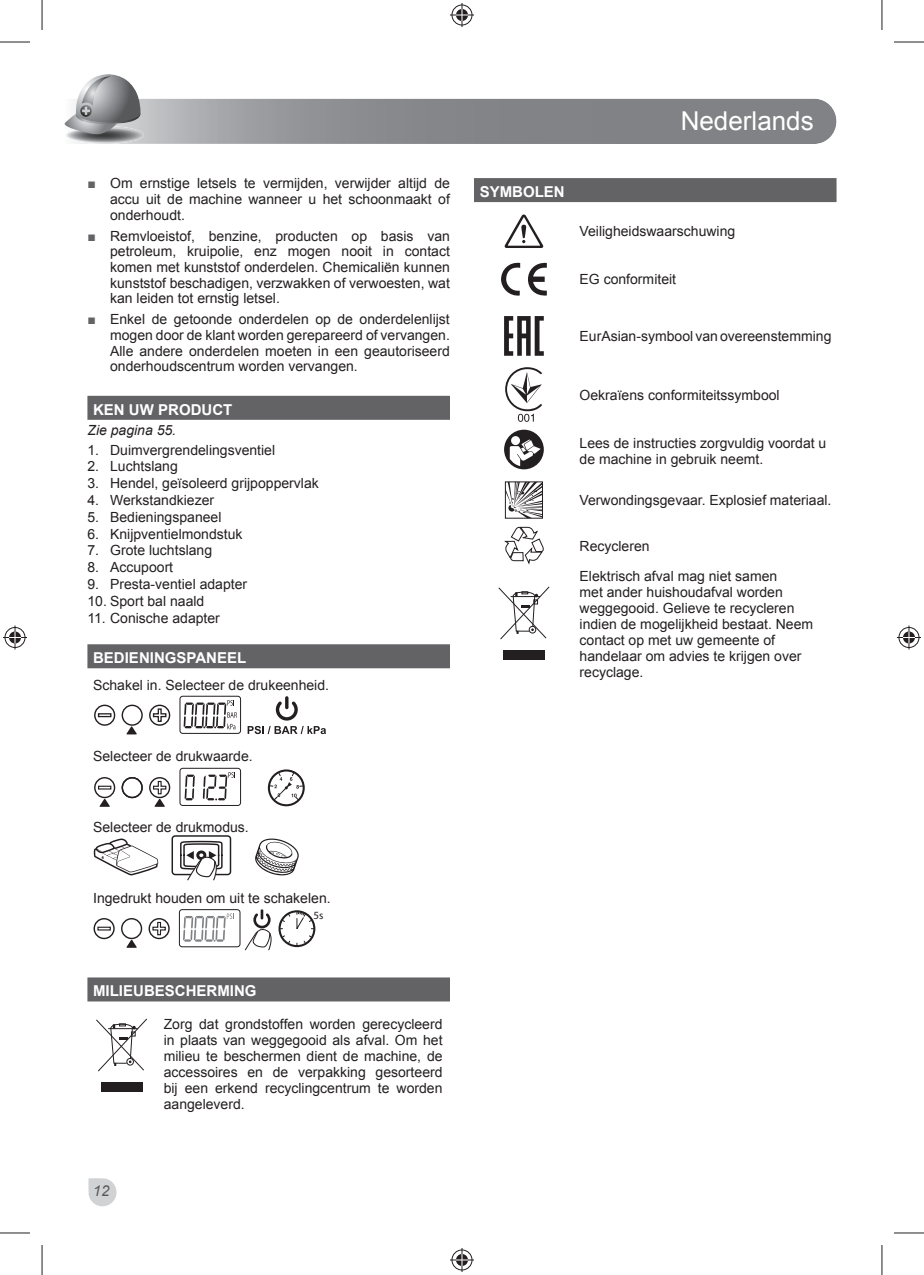
<style>
.page{position:relative;width:924px;height:1275px;background:#fff}
.page>*{position:absolute;margin:0;border:0;box-sizing:border-box;transform-origin:0 0}
.t1{font:26px "Arial";color:#fff}
.t2{font:700 15px "Arial";color:#fff}
.t3{font:italic 15px "Arial";color:#57585a}
.t4{font:14px/16px "Arial";color:#231f20;text-align:justify}
.t5{font:italic 14px "Arial";color:#231f20}
.t6{font:700 11px "Futura BT";color:#231f20}
</style>
<div class="page">
<img style="left:64px;top:126px;width:80px;height:18px;border-radius:50%">
<svg style="left:64px;top:74px;width:76px;height:62px"></svg>
<svg style="left:88px;top:1091px;width:31px;height:116px"></svg>
<div style="left:87px;top:396px;width:363px;height:24px;background:#636366"></div>
<div style="left:87px;top:644px;width:363px;height:24px;background:#636366"></div>
<div style="left:87px;top:977px;width:363px;height:24px;background:#636366"></div>
<svg style="left:247px;top:726px;width:79px;height:8px"></svg>
<svg style="left:276px;top:696px;width:21px;height:24px"></svg>
<div style="left:94px;top:704px;width:21px;height:22px;border:1px solid #231f20;border-radius:50%"></div>
<div style="left:121px;top:704px;width:22px;height:22px;border:1px solid #231f20;border-radius:50%"></div>
<div style="left:98px;top:713px;width:13px;height:4px;border:1px solid #231f20"></div>
<div style="left:149px;top:704px;width:21px;height:22px;border:1px solid #231f20;border-radius:50%"></div>
<svg style="left:152px;top:708px;width:15px;height:14px"></svg>
<svg style="left:126px;top:726px;width:11px;height:8px"></svg>
<div style="left:179px;top:695px;width:62px;height:39px;border:1px solid #231f20;border-radius:3px"></div>
<svg style="left:183px;top:700px;width:54px;height:29px"></svg>
<svg style="left:268px;top:769px;width:36px;height:37px"></svg>
<svg style="left:99px;top:798px;width:11px;height:9px"></svg>
<div style="left:94px;top:777px;width:21px;height:21px;border:1px solid #231f20;border-radius:50%"></div>
<div style="left:121px;top:777px;width:22px;height:21px;border:1px solid #231f20;border-radius:50%"></div>
<div style="left:98px;top:785px;width:13px;height:4px;border:1px solid #231f20"></div>
<div style="left:149px;top:777px;width:21px;height:21px;border:1px solid #231f20;border-radius:50%"></div>
<svg style="left:152px;top:780px;width:15px;height:27px"></svg>
<div style="left:179px;top:768px;width:62px;height:38px;border:1px solid #231f20;border-radius:3px"></div>
<svg style="left:184px;top:774px;width:11px;height:26px"></svg>
<svg style="left:203px;top:772px;width:32px;height:28px"></svg>
<svg style="left:93px;top:838px;width:65px;height:37px"></svg>
<svg style="left:255px;top:838px;width:44px;height:38px"></svg>
<div style="left:171px;top:835px;width:60px;height:40px;border:1px solid #231f20;border-radius:3px"></div>
<svg style="left:179px;top:840px;width:44px;height:40px"></svg>
<svg style="left:244px;top:909px;width:28px;height:42px"></svg>
<svg style="left:278px;top:910px;width:37px;height:37px"></svg>
<svg style="left:126px;top:939px;width:11px;height:8px"></svg>
<div style="left:93px;top:918px;width:22px;height:21px;border:1px solid #231f20;border-radius:50%"></div>
<div style="left:121px;top:918px;width:21px;height:21px;border:1px solid #231f20;border-radius:50%"></div>
<div style="left:97px;top:926px;width:14px;height:4px;border:1px solid #231f20"></div>
<div style="left:148px;top:918px;width:22px;height:21px;border:1px solid #231f20;border-radius:50%"></div>
<svg style="left:152px;top:921px;width:14px;height:15px"></svg>
<div style="left:179px;top:909px;width:61px;height:38px;border:1px solid #231f20;border-radius:3px"></div>
<svg style="left:183px;top:913px;width:51px;height:28px"></svg>
<svg style="left:96px;top:1018px;width:51px;height:54px"></svg>
<div style="left:101px;top:1081px;width:42px;height:10px;background:#231f20"></div>
<div style="left:474px;top:178px;width:362px;height:24px;background:#636366"></div>
<svg style="left:504px;top:214px;width:39px;height:34px"></svg>
<svg style="left:528px;top:262px;width:18px;height:34px"></svg>
<svg style="left:501px;top:262px;width:19px;height:34px"></svg>
<svg style="left:504px;top:316px;width:39px;height:40px"></svg>
<svg style="left:505px;top:367px;width:36px;height:55px"></svg>
<svg style="left:504px;top:430px;width:39px;height:39px"></svg>
<svg style="left:505px;top:482px;width:37px;height:36px"></svg>
<svg style="left:504px;top:526px;width:40px;height:39px"></svg>
<svg style="left:498px;top:586px;width:51px;height:54px"></svg>
<div style="left:503px;top:649px;width:42px;height:10px;background:#231f20"></div>
<hr style="left:0;top:42px;width:30px;height:1px;background:#231f20">
<hr style="left:893px;top:42px;width:30px;height:1px;background:#231f20">
<hr style="left:0;top:1232px;width:30px;height:1px;background:#231f20">
<hr style="left:893px;top:1232px;width:30px;height:1px;background:#231f20">
<hr style="left:42px;top:0;width:1px;height:30px;background:#231f20">
<hr style="left:42px;top:1245px;width:1px;height:30px;background:#231f20">
<hr style="left:881px;top:0;width:1px;height:30px;background:#231f20">
<hr style="left:881px;top:1245px;width:1px;height:30px;background:#231f20">
<svg style="left:450px;top:3px;width:24px;height:24px"></svg>
<svg style="left:450px;top:1248px;width:24px;height:24px"></svg>
<svg style="left:3px;top:625px;width:24px;height:24px"></svg>
<svg style="left:897px;top:625px;width:23px;height:24px"></svg>
<p class="t4" style="left:110px;top:176px;width:341px">Om ernstige letsels te vermijden, verwijder altijd de accu uit de machine wanneer u het schoonmaakt of onderhoudt.</p>
<p class="t4" style="left:110px;top:228px;width:341px">Remvloeistof, benzine, producten op basis van petroleum, kruipolie, enz mogen nooit in contact komen met kunststof onderdelen. Chemicaliën kunnen kunststof beschadigen, verzwakken of verwoesten, wat kan leiden tot ernstig letsel.</p>
<p class="t4" style="left:110px;top:312px;width:341px">Enkel de getoonde onderdelen op de onderdelenlijst mogen door de klant worden gerepareerd of vervangen.<br>Alle andere onderdelen moeten in een geautoriseerd onderhoudscentrum worden vervangen.</p>
<p class="t2" style="left:93px;top:401px;width:141px">KEN UW PRODUCT</p>
<p class="t5" style="left:87px;top:422px;width:90px">Zie pagina 55.</p>
<p class="t4" style="left:87px;top:442px;width:189px">1. Duimvergrendelingsventiel</p>
<p class="t4" style="left:87px;top:458px;width:92px">2. Luchtslang</p>
<p class="t4" style="left:87px;top:475px;width:233px">3. Hendel, geïsoleerd grijpoppervlak</p>
<p class="t4" style="left:87px;top:492px;width:128px">4. Werkstandkiezer</p>
<p class="t4" style="left:87px;top:509px;width:135px">5. Bedieningspaneel</p>
<p class="t4" style="left:87px;top:526px;width:156px">6. Knijpventielmondstuk</p>
<p class="t4" style="left:87px;top:542px;width:126px">7. Grote luchtslang</p>
<p class="t4" style="left:87px;top:559px;width:87px">8. Accupoort</p>
<p class="t4" style="left:87px;top:576px;width:161px">9. Presta-ventiel adapter</p>
<p class="t4" style="left:87px;top:593px;width:118px">10. Sport bal naald</p>
<p class="t4" style="left:87px;top:610px;width:134px">11. Conische adapter</p>
<p class="t2" style="left:93px;top:649px;width:155px">BEDIENINGSPANEEL</p>
<p class="t4" style="left:93px;top:677px;width:237px">Schakel in. Selecteer de drukeenheid.</p>
<p class="t4" style="left:93px;top:748px;width:161px">Selecteer de drukwaarde.</p>
<p class="t4" style="left:93px;top:819px;width:157px">Selecteer de drukmodus.</p>
<p class="t4" style="left:93px;top:890px;width:239px">Ingedrukt houden om uit te schakelen.</p>
<p class="t6" style="left:313px;top:908px;width:11px">5s</p>
<p class="t2" style="left:93px;top:983px;width:165px">MILIEUBESCHERMING</p>
<p class="t4" style="left:164px;top:1016px;width:280px">Zorg dat grondstoffen worden gerecycleerd in plaats van weggegooid als afval. Om het milieu te beschermen dient de machine, de accessoires en de verpakking gesorteerd bij een erkend recyclingcentrum te worden aangeleverd.</p>
<p class="t3" style="left:93px;top:1182px;width:18px">12</p>
<h1 class="t1" style="left:680px;top:107px;width:134px">Nederlands</h1>
<p class="t2" style="left:479px;top:183px;width:87px">SYMBOLEN</p>
<p class="t4" style="left:579px;top:223px;width:157px">Veiligheidswaarschuwing</p>
<p class="t4" style="left:579px;top:271px;width:98px">EG conformiteit</p>
<p class="t4" style="left:579px;top:328px;width:253px">EurAsian-symbool van overeenstemming</p>
<p class="t4" style="left:579px;top:387px;width:201px">Oekraïens conformiteitssymbool</p>
<p class="t4" style="left:579px;top:435px;width:248px">Lees de instructies zorgvuldig voordat u de machine in gebruik neemt.</p>
<p class="t4" style="left:579px;top:492px;width:253px">Verwondingsgevaar. Explosief materiaal.</p>
<p class="t4" style="left:579px;top:531px;width:199px;line-height:29.6px">Recycleren<br>Elektrisch afval mag niet samen</p>
<p class="t4" style="left:579px;top:583px;width:235px;text-align:left">met ander huishoudafval worden weggegooid. Gelieve te recycleren indien de mogelijkheid bestaat. Neem contact op met uw gemeente of handelaar om advies te krijgen over recyclage.</p>
</div>
